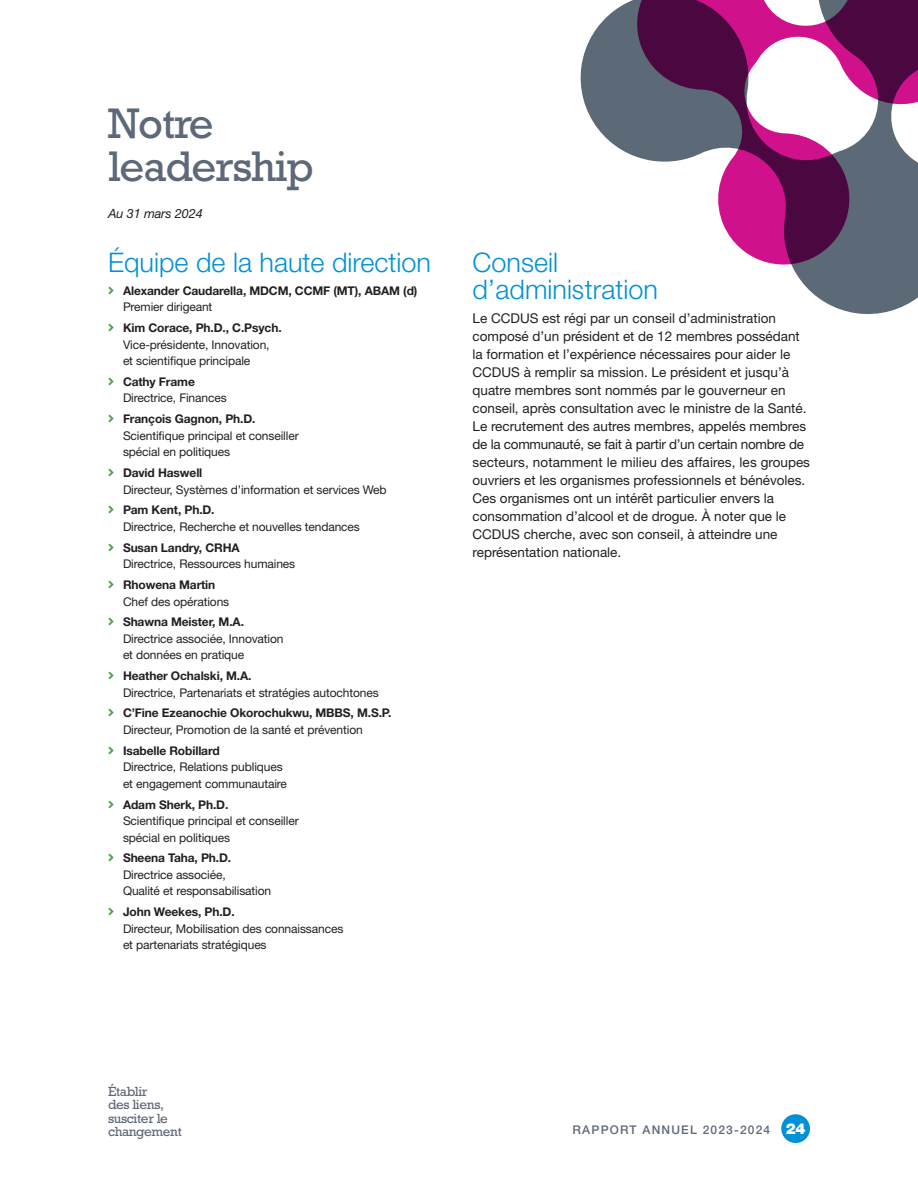
<style>
.page{position:relative;width:918px;height:1188px;background:#fff}
.page>*{position:absolute;margin:0;border:0;box-sizing:border-box;transform-origin:0 0}
.t1{font:43.5px/43.5px "Rockwell Std";letter-spacing:-.025em;color:#5d6978}
.t2{font:300 27px/27px "Helvetica Neue LT Std";color:#0091d6}
.body_text{font:13.5px/18px "Helvetica Neue LT Std";color:#231f20}
.t3{font:13.5px/13.5px "Rockwell Std";letter-spacing:-.025em;color:#5d6978}
.body_text-2{font:italic 12.75px "Helvetica Neue LT Std";letter-spacing:-.01em;color:#231f20}
.t4{font:12px/16.5px "Helvetica Neue LT Std";letter-spacing:-.01em;color:#231f20}
.t5{font:700 12px/16.5px "Helvetica Neue LT Std";letter-spacing:-.01em;color:#231f20}
.t6{font:500 12px "Helvetica Neue LT Std";letter-spacing:.1em;color:#5d6978}
.s1{font-weight:400}
.s2{font-weight:700}
.s3{font-weight:900;font-size:15px;color:#fff}
</style>
<div class="page">
<div style="left:781px;top:1114px;width:29px;height:29px;background:#0091d6;border-radius:50%"></div>
<svg style="left:581px;top:0;width:337px;height:314px"></svg>
<h2 class="t1" style="left:108px;top:101px;width:207px">Notre leadership</h2>
<p class="body_text-2" style="left:108px;top:206px;width:96px">Au 31 mars 2024</p>
<h3 class="t2" style="left:108px;top:248px;width:325px">Équipe de la haute direction</h3>
<p class="t5" style="left:123px;top:282px;width:296px">Alexander Caudarella, MDCM, CCMF (MT), ABAM (d)<br><span class="s1">Premier dirigeant</span></p>
<p class="t4" style="left:123px;top:319px;width:160px"><span class="s2">Kim Corace, Ph.D., C.Psych.<br></span>Vice-présidente, Innovation, et scientifique principale</p>
<p class="t4" style="left:123px;top:373px;width:105px"><span class="s2">Cathy Frame<br></span>Directrice, Finances</p>
<p class="t4" style="left:123px;top:411px;width:177px"><span class="s2">François Gagnon, Ph.D.<br></span>Scientifique principal et conseiller spécial en politiques</p>
<p class="t4" style="left:123px;top:464px;width:265px"><span class="s2">David Haswell<br></span>Directeur, Systèmes d’information et services Web</p>
<p class="t4" style="left:123px;top:502px;width:238px"><span class="s2">Pam Kent, Ph.D.<br></span>Directrice, Recherche et nouvelles tendances</p>
<p class="t4" style="left:123px;top:539px;width:174px"><span class="s2">Susan Landry, CRHA<br></span>Directrice, Ressources humaines</p>
<p class="t4" style="left:123px;top:576px;width:108px"><span class="s2">Rhowena Martin<br></span>Chef des opérations</p>
<p class="t4" style="left:123px;top:614px;width:162px"><span class="s2">Shawna Meister, M.A.<br></span>Directrice associée, Innovation et données en pratique</p>
<p class="t4" style="left:123px;top:667px;width:257px"><span class="s2">Heather Ochalski, M.A.<br></span>Directrice, Partenariats et stratégies autochtones</p>
<p class="t4" style="left:123px;top:705px;width:270px"><span class="s2">C’Fine Ezeanochie Okorochukwu, MBBS, M.S.P.<br></span>Directeur, Promotion de la santé et prévention</p>
<p class="t4" style="left:123px;top:742px;width:166px"><span class="s2">Isabelle Robillard<br></span>Directrice, Relations publiques et engagement communautaire</p>
<p class="t4" style="left:123px;top:796px;width:177px"><span class="s2">Adam Sherk, Ph.D.<br></span>Scientifique principal et conseiller spécial en politiques</p>
<p class="t4" style="left:123px;top:850px;width:150px"><span class="s2">Sheena Taha, Ph.D.<br></span>Directrice associée,<br>Qualité et responsabilisation</p>
<p class="t4" style="left:123px;top:904px;width:222px"><span class="s2">John Weekes, Ph.D.<br></span>Directeur, Mobilisation des connaissances et partenariats stratégiques</p>
<h3 class="t2" style="left:472px;top:248px;width:187px">Conseil d’administration</h3>
<p class="body_text" style="left:472px;top:309px;width:339px">Le CCDUS est régi par un conseil d’administration composé d’un président et de 12 membres possédant la formation et l’expérience nécessaires pour aider le CCDUS à remplir sa mission. Le président et jusqu’à quatre membres sont nommés par le gouverneur en conseil, après consultation avec le ministre de la Santé.<br>Le recrutement des autres membres, appelés membres de la communauté, se fait à partir d’un certain nombre de secteurs, notamment le milieu des affaires, les groupes ouvriers et les organismes professionnels et bénévoles.<br>Ces organismes ont un intérêt particulier envers la consommation d’alcool et de drogue. À noter que le CCDUS cherche, avec son conseil, à atteindre une représentation nationale.</p>
<p class="t3" style="left:108px;top:1084px;width:75px">Établir<br>des liens, susciter le changement</p>
<p class="t6" style="left:573px;top:1122px;width:234px">RAPPORT ANNUEL 2023-2024 <span class="s3">24</span></p>
</div>
